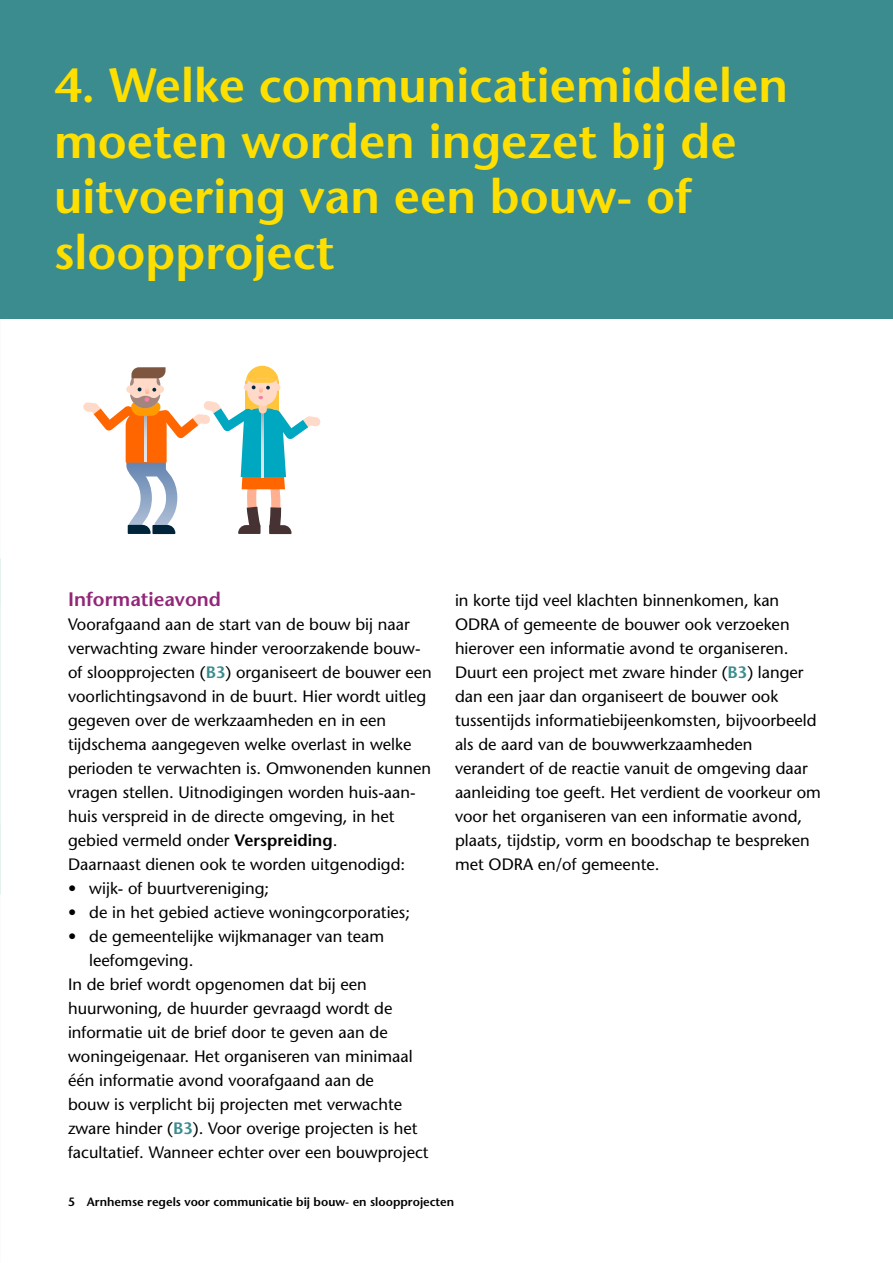
<style>
.page{position:relative;width:893px;height:1263px;background:#fff}
.page>*{position:absolute;margin:0;border:0;box-sizing:border-box;transform-origin:0 0}
.Titel{font:600 48px/55.5px "Stone Sans";color:#ffdf00}
.Alinea_Kop{font:600 19.5px "Stone Sans";color:#922678}
.Platte_tekst{font:16.5px/24px "Stone Sans";color:#000}
.Bullet{font:16.5px/24px "Stone Sans";color:#000}
.t1{font:600 12px "Stone Sans";color:#000}
.t2{font:11.25px "Stone Sans";color:#000}
.s1{font-weight:600;color:#3b8c8e}
.s2{font-weight:600}
</style>
<div class="page">
<div style="left:0;top:0;width:893px;height:318px;background:#3b8c8e"></div>
<svg style="left:83px;top:366px;width:238px;height:169px"></svg>
<h1 class="Titel" style="left:54px;top:57px;width:735px">4. Welke communicatiemiddelen moeten worden ingezet bij de</h1>
<p class="Titel" style="left:54px;top:168px;width:640px">uitvoering van een bouw- of sloopproject</p>
<h2 class="Alinea_Kop" style="left:68px;top:587px;width:154px">Informatieavond</h2>
<p class="Platte_tekst" style="left:68px;top:612px;width:365px">Voorafgaand aan de start van de bouw bij naar verwachting zware hinder veroorzakende bouw&shy;of sloopprojecten (<span class="s1">B3</span>) organiseert de bouwer een voorlichtingsavond in de buurt. Hier wordt uitleg</p>
<p class="Platte_tekst" style="left:68px;top:708px;width:365px">gegeven over de werkzaamheden en in een tijdschema aangegeven welke overlast in welke perioden te verwachten is. Omwonenden kunnen vragen stellen. Uitnodigingen worden huis-aan&shy;huis verspreid in de directe omgeving, in het gebied vermeld onder <span class="s2">Verspreiding</span>.</p>
<p class="Platte_tekst" style="left:68px;top:852px;width:339px">Daarnaast dienen ook te worden uitgenodigd:</p>
<p class="Bullet" style="left:68px;top:876px;width:203px">• wijk- of buurtvereniging;</p>
<p class="Bullet" style="left:68px;top:900px;width:344px">• de in het gebied actieve woningcorporaties;</p>
<p class="Bullet" style="left:89px;top:924px;width:296px;text-indent:-21px">• de gemeentelijke wijkmanager van team leefomgeving.</p>
<p class="Platte_tekst" style="left:68px;top:972px;width:362px">In de brief wordt opgenomen dat bij een huurwoning, de huurder gevraagd wordt de informatie uit de brief door te geven aan de woningeigenaar. Het organiseren van minimaal één informatie avond voorafgaand aan de<br>bouw is verplicht bij projecten met verwachte zware hinder (<span class="s1">B3</span>). Voor overige projecten is het facultatief. Wanneer echter over een bouwproject</p>
<p class="Platte_tekst" style="left:455px;top:588px;width:367px">in korte tijd veel klachten binnenkomen, kan ODRA of gemeente de bouwer ook verzoeken hierover een informatie avond te organiseren.<br>Duurt een project met zware hinder (<span class="s1">B3</span>) langer dan een jaar dan organiseert de bouwer ook tussentijds informatiebijeenkomsten, bijvoorbeeld als de aard van de bouwwerkzaamheden verandert of de reactie vanuit de omgeving daar aanleiding toe geeft. Het verdient de voorkeur om voor het organiseren van een informatie avond, plaats, tijdstip, vorm en boodschap te bespreken met ODRA en/of gemeente.</p>
<p class="t2" style="left:157px;top:756px;width:31px">100m</p>
<p class="t2" style="left:635px;top:756px;width:31px">300m</p>
<p class="t2" style="left:322px;top:756px;width:31px">200m</p>
<p class="t2" style="left:711px;top:790px;width:31px">500m</p>
<p class="t1" style="left:68px;top:1194px;width:388px">5 Arnhemse regels voor communicatie bij bouw- en sloopprojecten</p>
</div>
